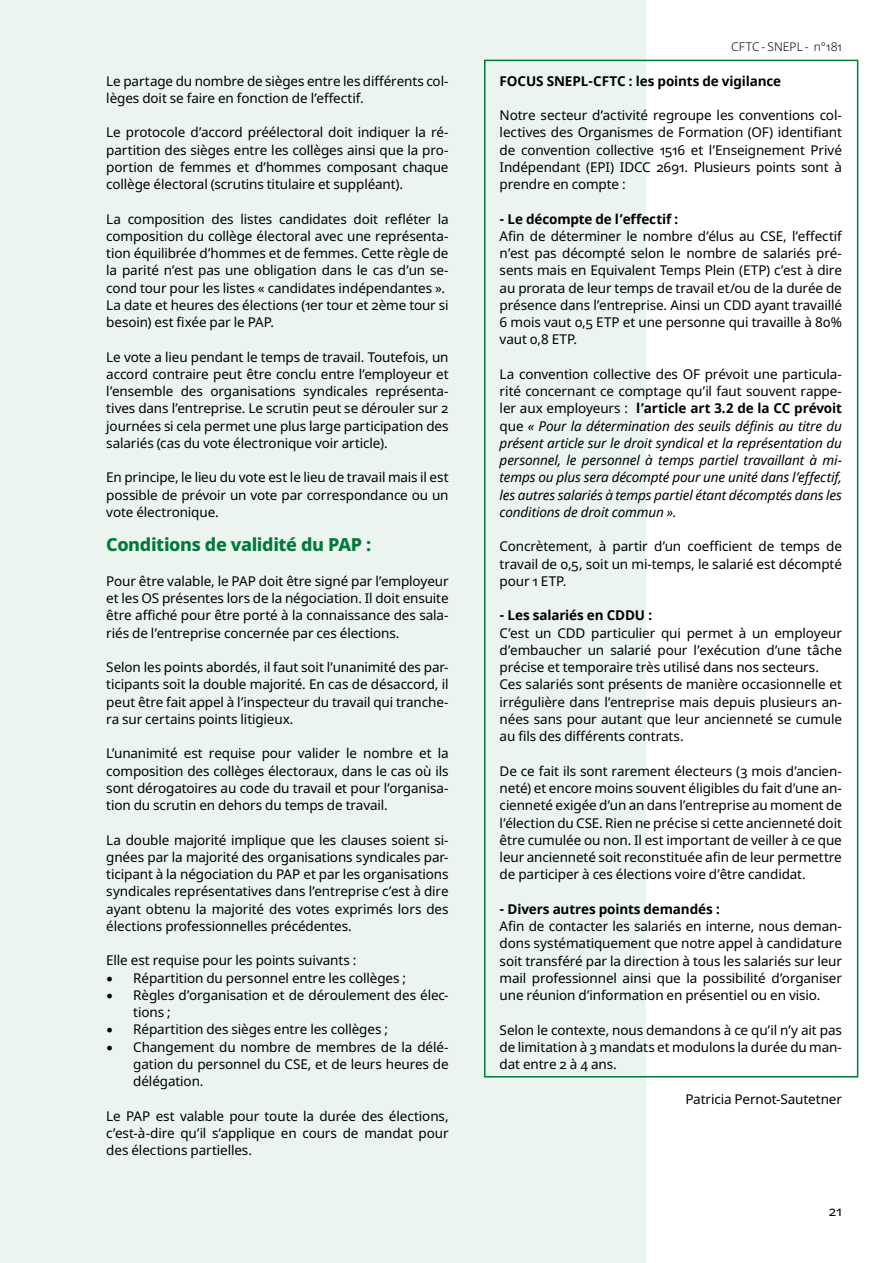
<style>
.page{position:relative;width:893px;height:1263px;background:#fff}
.page>*{position:absolute;margin:0;border:0;box-sizing:border-box;transform-origin:0 0}
.t1{font:800 18px "Noto Sans";letter-spacing:-.02em;color:#007939}
.t2{font:13.5px/17.2px "Noto Sans";letter-spacing:-.01em;color:#000;text-align:justify}
.t3{font:italic 13.5px/17.2px "Noto Sans";letter-spacing:-.01em;color:#000;text-align:justify}
.t4{font:700 13.5px "Noto Sans";letter-spacing:-.01em;color:#000}
.t5{font:300 12px "Noto Sans";letter-spacing:.01em;color:#000}
.s1{font-family:"Minion Pro";font-size:18px}
.s2{font-style:normal}
.s3{font-weight:700;font-style:normal}
</style>
<div class="page">
<div style="left:0;top:0;width:645px;height:1263px;background:#ebf4ef"></div>
<div style="left:484px;top:60px;width:374px;height:1017px;border:2px solid #007939"></div>
<p class="t2" style="left:106px;top:72px;width:344px">Le partage du nombre de sièges entre les différents col&shy;lèges doit se faire en fonction de l’effectif.</p>
<p class="t2" style="left:106px;top:124px;width:344px">Le protocole d’accord préélectoral doit indiquer la ré&shy;partition des sièges entre les collèges ainsi que la pro&shy;portion de femmes et d’hommes composant chaque collège électoral (scrutins titulaire et suppléant).</p>
<p class="t2" style="left:106px;top:210px;width:344px;text-align:left">La composition des listes candidates doit refléter la composition du collège électoral avec une représenta&shy;tion équilibrée d’hommes et de femmes. Cette règle de la parité n’est pas une obligation dans le cas d’un se&shy;cond tour pour les listes « candidates indépendantes ».<br>La date et heures des élections (1er tour et 2ème tour si besoin) est fixée par le PAP.</p>
<p class="t2" style="left:106px;top:348px;width:344px">Le vote a lieu pendant le temps de travail. Toutefois, un accord contraire peut être conclu entre l’employeur et l’ensemble des organisations syndicales représenta&shy;tives dans l’entreprise. Le scrutin peut se dérouler sur 2 journées si cela permet une plus large participation des salariés (cas du vote électronique voir article).</p>
<p class="t2" style="left:106px;top:469px;width:344px">En principe, le lieu du vote est le lieu de travail mais il est possible de prévoir un vote par correspondance ou un vote électronique.</p>
<h1 class="t1" style="left:106px;top:532px;width:267px">Conditions de validité du PAP :</h1>
<p class="t2" style="left:106px;top:573px;width:344px">Pour être valable, le PAP doit être signé par l’employeur et les OS présentes lors de la négociation. Il doit ensuite être affiché pour être porté à la connaissance des sala&shy;riés de l’entreprise concernée par ces élections.</p>
<p class="t2" style="left:106px;top:659px;width:344px">Selon les points abordés, il faut soit l’unanimité des par&shy;ticipants soit la double majorité. En cas de désaccord, il peut être fait appel à l’inspecteur du travail qui tranche&shy;ra sur certains points litigieux.</p>
<p class="t2" style="left:106px;top:745px;width:344px">L’unanimité est requise pour valider le nombre et la composition des collèges électoraux, dans le cas où ils sont dérogatoires au code du travail et pour l’organisa&shy;tion du scrutin en dehors du temps de travail.</p>
<p class="t2" style="left:106px;top:831px;width:344px">La double majorité implique que les clauses soient si&shy;gnées par la majorité des organisations syndicales par&shy;ticipant à la négociation du PAP et par les organisations syndicales représentatives dans l’entreprise c’est à dire ayant obtenu la majorité des votes exprimés lors des élections professionnelles précédentes.</p>
<p class="t2" style="left:106px;top:952px;width:252px">Elle est requise pour les points suivants :</p>
<p class="t2" style="left:106px;top:969px;width:301px"><span class="s1">•</span> Répartition du personnel entre les collèges ;</p>
<p class="t2" style="left:133px;top:987px;width:317px;text-indent:-27px"><span class="s1">•</span> Règles d’organisation et de déroulement des élec&shy;tions ;</p>
<p class="t2" style="left:106px;top:1021px;width:283px"><span class="s1">•</span> Répartition des sièges entre les collèges ;</p>
<p class="t2" style="left:133px;top:1038px;width:317px;text-indent:-27px"><span class="s1">•</span> Changement du nombre de membres de la délé&shy;gation du personnel du CSE, et de leurs heures de délégation.</p>
<p class="t2" style="left:106px;top:1107px;width:344px">Le PAP est valable pour toute la durée des élections, c’est-à-dire qu’il s’applique en cours de mandat pour des élections partielles.</p>
<p class="t5" style="left:731px;top:38px;width:112px">CFTC - SNEPL - n°181</p>
<p class="t4" style="left:500px;top:71px;width:283px">FOCUS SNEPL-CFTC : les points de vigilance</p>
<p class="t2" style="left:500px;top:107px;width:344px">Notre secteur d’activité regroupe les conventions col&shy;lectives des Organismes de Formation (OF) identifiant de convention collective 1516 et l’Enseignement Privé Indépendant (EPI) IDCC 2691. Plusieurs points sont à prendre en compte :</p>
<p class="t4" style="left:500px;top:209px;width:180px">- Le décompte de l’effectif :</p>
<p class="t2" style="left:500px;top:228px;width:344px">Afin de déterminer le nombre d’élus au CSE, l’effectif n’est pas décompté selon le nombre de salariés pré&shy;sents mais en Equivalent Temps Plein (ETP) c’est à dire au prorata de leur temps de travail et/ou de la durée de présence dans l’entreprise. Ainsi un CDD ayant travaillé 6 mois vaut 0,5 ETP et une personne qui travaille à 80% vaut 0,8 ETP.</p>
<p class="t3" style="left:500px;top:365px;width:344px"><span class="s2">La convention collective des OF prévoit une particula&shy;rité concernant ce comptage qu’il faut souvent rappe&shy;ler aux employeurs :</span> <span class="s3">l’article art 3.2 de la CC prévoit </span><span class="s2">que</span> « Pour la détermination des seuils définis au titre du présent article sur le droit syndical et la représentation du personnel, le personnel à temps partiel travaillant à mi&shy;temps ou plus sera décompté pour une unité dans l’effectif, les autres salariés à temps partiel étant décomptés dans les conditions de droit commun ».</p>
<p class="t2" style="left:500px;top:538px;width:344px">Concrètement, à partir d’un coefficient de temps de travail de 0,5, soit un mi-temps, le salarié est décompté pour 1 ETP.</p>
<p class="t4" style="left:500px;top:606px;width:154px">- Les salariés en CDDU :</p>
<p class="t2" style="left:500px;top:624px;width:344px;text-align:left">C’est un CDD particulier qui permet à un employeur d’embaucher un salarié pour l’exécution d’une tâche précise et temporaire très utilisé dans nos secteurs.<br>Ces salariés sont présents de manière occasionnelle et irrégulière dans l’entreprise mais depuis plusieurs an&shy;nées sans pour autant que leur ancienneté se cumule au fils des différents contrats.</p>
<p class="t2" style="left:500px;top:762px;width:344px">De ce fait ils sont rarement électeurs (3 mois d’ancien&shy;neté) et encore moins souvent éligibles du fait d’une an&shy;cienneté exigée d’un an dans l’entreprise au moment de l’élection du CSE. Rien ne précise si cette ancienneté doit être cumulée ou non. Il est important de veiller à ce que leur ancienneté soit reconstituée afin de leur permettre de participer à ces élections voire d’être candidat.</p>
<p class="t4" style="left:500px;top:899px;width:222px">- Divers autres points demandés :</p>
<p class="t2" style="left:500px;top:918px;width:344px">Afin de contacter les salariés en interne, nous deman&shy;dons systématiquement que notre appel à candidature soit transféré par la direction à tous les salariés sur leur mail professionnel ainsi que la possibilité d’organiser une réunion d’information en présentiel ou en visio.</p>
<p class="t2" style="left:500px;top:1021px;width:344px">Selon le contexte, nous demandons à ce qu’il n’y ait pas de limitation à 3 mandats et modulons la durée du man&shy;dat entre 2 à 4 ans.</p>
<p class="t2" style="left:685px;top:1090px;width:158px">Patricia Pernot-Sautetner</p>
<p class="t2" style="left:829px;top:1202px;width:15px">21</p>
</div>
